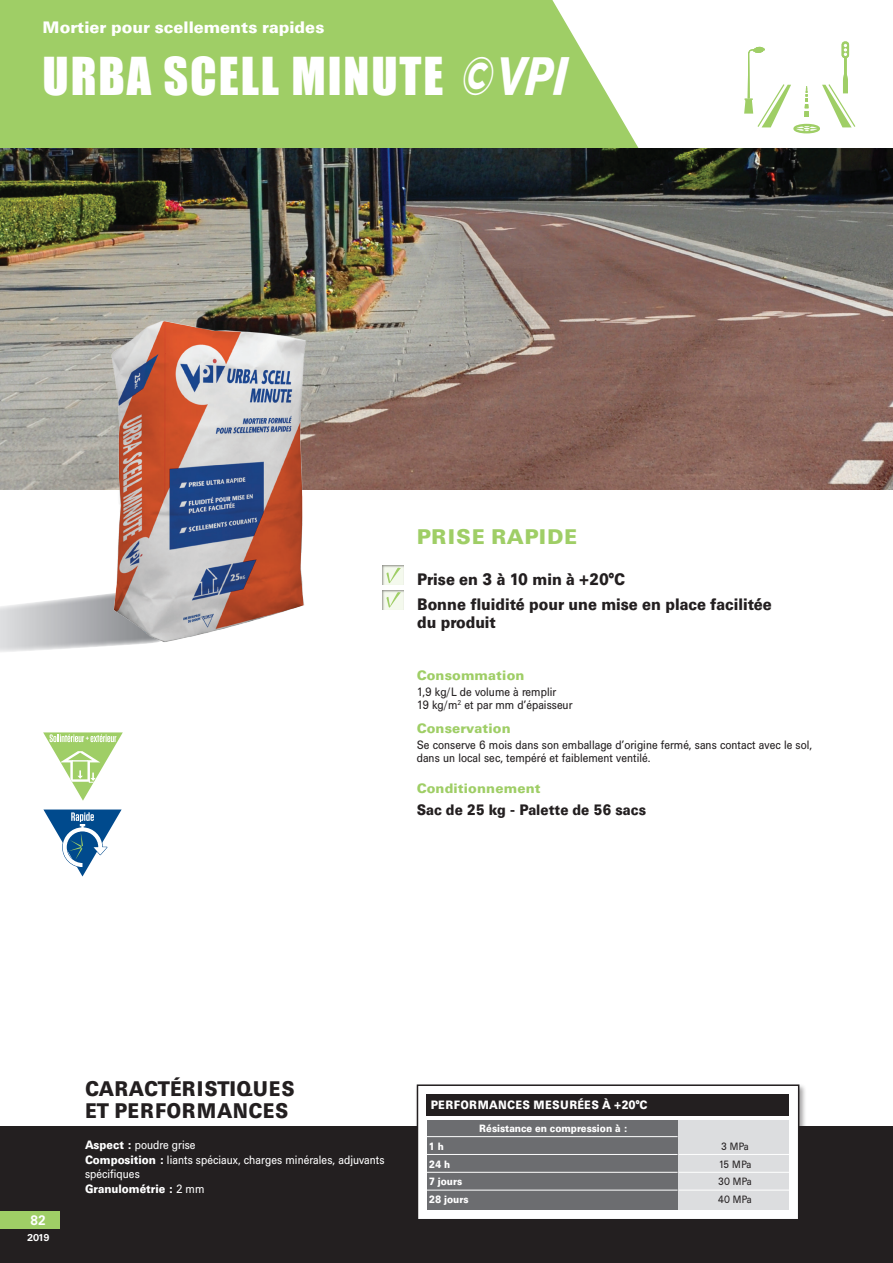
<style>
.page{position:relative;width:893px;height:1263px;background:#fff}
.page>*{position:absolute;margin:0;border:0;box-sizing:border-box;transform-origin:0 0}
.Nom{font:48px "Impact";letter-spacing:.04em;color:#fff}
.TItre_Caratèristique{font:900 21px/22.5px "Univers BQ";letter-spacing:.02em;color:#231f20;scale:.9 1}
.Argument_principal_e{font:900 21px "Univers BQ";letter-spacing:.02em;color:#9fce66}
.Argumentaire{font:900 16.5px/18px "Univers BQ";color:#231f20;scale:.9 1}
.gamme_ht_gauche{font:900 16.5px "Univers BQ";color:#fff}
.Argumentaire-2{font:900 15px "Univers BQ";color:#231f20;scale:.9 1}
.Entete-texte_maconne{font:900 13.5px "Univers BQ";letter-spacing:.01em;color:#9fce66}
.Folios{font:700 13.5px "Univers BQ";color:#fff;scale:.9 1}
.texte{font:12px/13.5px "Univers BQ";color:#231f20;scale:.9 1}
.CP-textes{font:12px/13.5px "Univers BQ";color:#fff;scale:.9 1}
.CP-textes-2{font:900 12px "Univers BQ";letter-spacing:.02em;color:#fff;scale:.9 1}
.CP-textes-3{font:900 12px "Univers BQ";color:#fff;scale:.9 1}
.t1{font:900 10.5px/17.9px "Univers BQ";color:#fff;scale:.9 1}
.t2{font:10.5px/17.9px "Univers BQ";color:#231f20;scale:.9 1}
.Folio_découpage_Carr{font:700 9.75px "Univers BQ";color:#fff}
.s1{font-family:"Univers BQ";font-weight:900;font-style:italic;font-size:53.7px}
.s2{font-weight:900}
.s3{font-weight:400}
</style>
<div class="page">
<svg style="left:0;top:0;width:639px;height:149px;background:#a4d070"></svg>
<div style="left:0;top:1127px;width:893px;height:136px;background:#231f20"></div>
<div style="left:0;top:1212px;width:60px;height:17px;background:#9fce66"></div>
<div style="left:842px;top:41px;width:7px;height:17px;background:#9fce66;border-radius:3px"></div>
<svg style="left:744px;top:44px;width:112px;height:89px"></svg>
<svg style="left:0;top:595px;width:98px;height:57px;background:#cdcdd0"></svg>
<div style="left:376px;top:559px;width:39px;height:27px;background:#231f20;opacity:.5"></div>
<svg style="left:386px;top:568px;width:15px;height:15px"></svg>
<div style="left:376px;top:583px;width:39px;height:27px;background:#231f20;opacity:.5"></div>
<svg style="left:386px;top:592px;width:15px;height:17px"></svg>
<div style="left:415px;top:1083px;width:392px;height:145px;background:#231f20"></div>
<div style="left:417px;top:1085px;width:382px;height:135px;background:#fff"></div>
<div style="left:427px;top:1120px;width:251px;height:89px;background:#6c6d70"></div>
<hr style="left:427px;top:1136px;width:251px;height:1px;background:#fff">
<hr style="left:427px;top:1154px;width:251px;height:1px;background:#fff">
<hr style="left:427px;top:1172px;width:251px;height:1px;background:#fff">
<hr style="left:427px;top:1190px;width:251px;height:1px;background:#fff">
<div style="left:679px;top:1120px;width:110px;height:89px;background:#dcdddf"></div>
<hr style="left:679px;top:1154px;width:110px;height:1px;background:#fff">
<hr style="left:679px;top:1172px;width:110px;height:1px;background:#fff">
<hr style="left:679px;top:1190px;width:110px;height:1px;background:#fff">
<div style="left:417px;top:1084px;width:382px;height:136px;border:2px solid #231f20"></div>
<div style="left:426px;top:1094px;width:363px;height:21px;background:#231f20"></div>
<img style="left:0;top:149px;width:893px;height:340px">
<img style="left:98px;top:315px;width:216px;height:332px">
<svg style="left:43px;top:809px;width:79px;height:67px"></svg>
<svg style="left:43px;top:732px;width:80px;height:69px"></svg>
<p class="gamme_ht_gauche" style="left:43px;top:19px;width:283px">Mortier pour scellements rapides</p>
<p class="Nom" style="left:43px;top:47px;width:526px">URBA SCELL MINUTE <span class="s1">©VPI</span></p>
<p class="Argument_principal_e" style="left:417px;top:525px;width:162px">PRISE RAPIDE</p>
<p class="Argumentaire" style="left:417px;top:571px;width:232px">Prise en 3 à 10 min à +20°C</p>
<p class="Argumentaire" style="left:417px;top:595px;width:396px">Bonne fluidité pour une mise en place facilitée du produit</p>
<p class="Entete-texte_maconne" style="left:417px;top:668px;width:109px">Consommation</p>
<p class="texte" style="left:417px;top:685px;width:157px">1,9 kg/L de volume à remplir</p>
<p class="texte" style="left:417px;top:699px;width:175px">19 kg/m<sup>2</sup> et par mm d’épaisseur</p>
<p class="Entete-texte_maconne" style="left:417px;top:721px;width:96px">Conservation</p>
<p class="texte" style="left:417px;top:738px;width:441px">Se conserve 6 mois dans son emballage d’origine fermé, sans contact avec le sol, dans un local sec, tempéré et faiblement ventilé.</p>
<p class="Entete-texte_maconne" style="left:417px;top:781px;width:125px">Conditionnement</p>
<p class="Argumentaire-2" style="left:417px;top:802px;width:256px">Sac de 25 kg - Palette de 56 sacs</p>
<p class="Folios" style="left:31px;top:1213px;width:19px">82</p>
<p class="Folio_découpage_Carr" style="left:27px;top:1232px;width:24px">2019</p>
<p class="TItre_Caratèristique" style="left:85px;top:1078px;width:235px">CARACTÉRISTIQUES<br>ET PERFORMANCES</p>
<p class="CP-textes" style="left:85px;top:1138px;width:124px"><span class="s2">Aspect :</span> poudre grise</p>
<p class="CP-textes" style="left:85px;top:1153px;width:334px"><span class="s2">Composition :</span> liants spéciaux, charges minérales, adjuvants spécifiques</p>
<p class="CP-textes-3" style="left:85px;top:1182px;width:134px">Granulométrie : <span class="s3">2 mm</span></p>
<p class="CP-textes-2" style="left:431px;top:1099px;width:242px">PERFORMANCES MESURÉES À +20°C</p>
<p class="t1" style="left:479px;top:1120px;width:166px">Résistance en compression à :</p>
<p class="t1" style="left:429px;top:1137px;width:45px">1 h<br>24 h<br>7 jours<br>28 jours</p>
<p class="t2" style="left:718px;top:1137px;width:39px">3 MPa<br>15 MPa<br>30 MPa<br>40 MPa</p>
</div>
